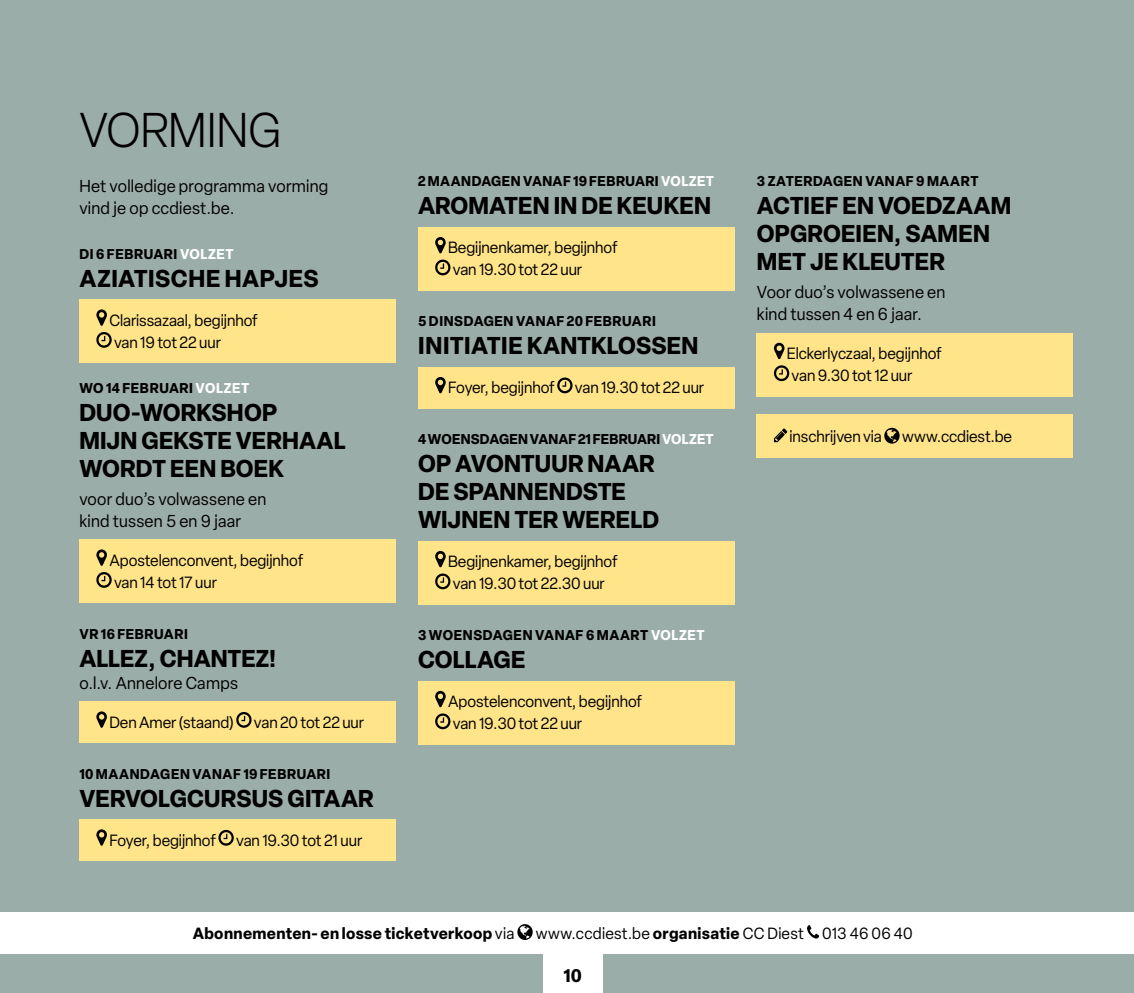
<style>
.page{position:relative;width:1134px;height:993px;background:#fff}
.page>*{position:absolute;margin:0;border:0;box-sizing:border-box;transform-origin:0 0}
.t1{font:300 48px "Elza";color:#000}
.t2{font:700 24px/28px "Elza";letter-spacing:.01em;color:#000}
.t3{font:700 18px "Elza";color:#000}
.t4{font:17px/22px "Elza";letter-spacing:.015em;color:#000}
.t5{font:16px/22px "Elza";letter-spacing:-.005em;color:#000}
.t6{font:16px "Elza";letter-spacing:.015em;color:#000}
.t7{font:700 16px "Elza";letter-spacing:.02em;color:#000}
.t8{font:700 14px "Elza";letter-spacing:.04em;color:#000}
.t9{font:700 14px "Elza";letter-spacing:.01em;color:#000}
.s1{color:#fff}
.s2{font-weight:400}
.s3{font-weight:700}
</style>
<div class="page">
<div style="left:0;top:0;width:1134px;height:992px;background:#9bada8"></div>
<div style="left:543px;top:952px;width:59px;height:40px;background:#fff"></div>
<div style="left:79px;top:299px;width:316px;height:64px;background:#ffe48a"></div>
<div style="left:79px;top:539px;width:316px;height:64px;background:#ffe48a"></div>
<div style="left:79px;top:701px;width:316px;height:41px;background:#ffe48a"></div>
<div style="left:79px;top:818px;width:316px;height:42px;background:#ffe48a"></div>
<svg style="left:96px;top:309px;width:11px;height:16px"></svg>
<svg style="left:96px;top:332px;width:16px;height:15px"></svg>
<svg style="left:96px;top:549px;width:11px;height:16px"></svg>
<svg style="left:96px;top:572px;width:16px;height:15px"></svg>
<svg style="left:96px;top:711px;width:11px;height:16px"></svg>
<svg style="left:236px;top:712px;width:16px;height:15px"></svg>
<svg style="left:96px;top:829px;width:11px;height:16px"></svg>
<svg style="left:218px;top:829px;width:16px;height:16px"></svg>
<div style="left:418px;top:227px;width:316px;height:63px;background:#ffe48a"></div>
<div style="left:418px;top:366px;width:316px;height:42px;background:#ffe48a"></div>
<div style="left:418px;top:540px;width:316px;height:64px;background:#ffe48a"></div>
<div style="left:418px;top:680px;width:316px;height:64px;background:#ffe48a"></div>
<svg style="left:435px;top:237px;width:11px;height:16px"></svg>
<svg style="left:435px;top:259px;width:15px;height:16px"></svg>
<svg style="left:435px;top:377px;width:11px;height:16px"></svg>
<svg style="left:557px;top:377px;width:15px;height:16px"></svg>
<svg style="left:435px;top:551px;width:11px;height:16px"></svg>
<svg style="left:435px;top:573px;width:15px;height:16px"></svg>
<svg style="left:435px;top:690px;width:11px;height:17px"></svg>
<svg style="left:435px;top:713px;width:15px;height:16px"></svg>
<div style="left:757px;top:332px;width:316px;height:64px;background:#ffe48a"></div>
<div style="left:757px;top:414px;width:316px;height:43px;background:#ffe48a"></div>
<svg style="left:774px;top:342px;width:10px;height:17px"></svg>
<svg style="left:774px;top:365px;width:15px;height:16px"></svg>
<svg style="left:774px;top:428px;width:13px;height:14px"></svg>
<svg style="left:884px;top:427px;width:16px;height:16px"></svg>
<div style="left:0;top:911px;width:1134px;height:42px;background:#fff"></div>
<svg style="left:517px;top:924px;width:16px;height:15px"></svg>
<svg style="left:807px;top:925px;width:12px;height:13px"></svg>
<h1 class="t1" style="left:79px;top:99px;width:203px">VORMING</h1>
<p class="t4" style="left:79px;top:174px;width:250px">Het volledige programma vorming vind je op ccdiest.be.</p>
<p class="t8" style="left:79px;top:243px;width:156px">DI 6 FEBRUARI <span class="s1">VOLZET</span></p>
<h2 class="t2" style="left:79px;top:263px;width:241px">AZIATISCHE HAPJES</h2>
<p class="t5" style="left:109px;top:309px;width:150px">Clarissazaal, begijnhof van 19 tot 22 uur</p>
<p class="t8" style="left:79px;top:378px;width:171px">WO 14 FEBRUARI <span class="s1">VOLZET</span></p>
<h2 class="t2" style="left:79px;top:397px;width:268px">DUO-WORKSHOP<br>MIJN GEKSTE VERHAAL<br>WORDT EEN BOEK</h2>
<p class="t4" style="left:79px;top:487px;width:188px">voor duo’s volwassene en kind tussen 5 en 9 jaar</p>
<p class="t5" style="left:109px;top:549px;width:196px">Apostelenconvent, begijnhof van 14 tot 17 uur</p>
<p class="t8" style="left:79px;top:623px;width:110px">VR 16 FEBRUARI</p>
<h2 class="t2" style="left:79px;top:643px;width:198px">ALLEZ, CHANTEZ!</h2>
<p class="t4" style="left:79px;top:671px;width:160px">o.l.v. Annelore Camps</p>
<p class="t5" style="left:109px;top:710px;width:126px">Den Amer (staand)</p>
<p class="t5" style="left:254px;top:710px;width:112px">van 20 tot 22 uur</p>
<p class="t8" style="left:79px;top:763px;width:252px">10 MAANDAGEN VANAF 19 FEBRUARI</p>
<h2 class="t2" style="left:79px;top:783px;width:296px">VERVOLGCURSUS GITAAR</h2>
<p class="t5" style="left:109px;top:828px;width:108px">Foyer, begijnhof</p>
<p class="t5" style="left:236px;top:828px;width:128px">van 19.30 tot 21 uur</p>
<p class="t8" style="left:418px;top:171px;width:297px">2 MAANDAGEN VANAF 19 FEBRUARI <span class="s1">VOLZET</span></p>
<h2 class="t2" style="left:418px;top:191px;width:294px">AROMATEN IN DE KEUKEN</h2>
<p class="t5" style="left:448px;top:236px;width:171px">Begijnenkamer, begijnhof van 19.30 tot 22 uur</p>
<p class="t8" style="left:418px;top:311px;width:239px">5 DINSDAGEN VANAF 20 FEBRUARI</p>
<h2 class="t2" style="left:418px;top:331px;width:282px">INITIATIE KANTKLOSSEN</h2>
<p class="t5" style="left:448px;top:376px;width:108px">Foyer, begijnhof</p>
<p class="t5" style="left:575px;top:376px;width:131px">van 19.30 tot 22 uur</p>
<p class="t9" style="left:418px;top:429px;width:297px">4 WOENSDAGEN VANAF 21 FEBRUARI <span class="s1">VOLZET</span></p>
<h2 class="t2" style="left:418px;top:449px;width:242px">OP AVONTUUR NAAR<br>DE SPANNENDSTE<br>WIJNEN TER WERELD</h2>
<p class="t5" style="left:448px;top:550px;width:171px">Begijnenkamer, begijnhof van 19.30 tot 22.30 uur</p>
<p class="t8" style="left:418px;top:625px;width:288px">3 WOENSDAGEN VANAF 6 MAART <span class="s1">VOLZET</span></p>
<h2 class="t2" style="left:418px;top:644px;width:109px">COLLAGE</h2>
<p class="t5" style="left:448px;top:690px;width:196px">Apostelenconvent, begijnhof van 19.30 tot 22 uur</p>
<p class="t8" style="left:757px;top:171px;width:223px">3 ZATERDAGEN VANAF 9 MAART</p>
<h2 class="t2" style="left:757px;top:191px;width:256px">ACTIEF EN VOEDZAAM<br>OPGROEIEN, SAMEN<br>MET JE KLEUTER</h2>
<p class="t4" style="left:757px;top:281px;width:190px">Voor duo’s volwassene en kind tussen 4 en 6 jaar.</p>
<p class="t5" style="left:787px;top:342px;width:156px">Elckerlyczaal, begijnhof van 9.30 tot 12 uur</p>
<p class="t5" style="left:790px;top:425px;width:94px">inschrijven via</p>
<p class="t5" style="left:902px;top:425px;width:112px">www.ccdiest.be</p>
<p class="t7" style="left:193px;top:921px;width:323px">Abonnementen- en losse ticketverkoop <span class="s2">via</span></p>
<p class="t6" style="left:536px;top:922px;width:379px">www.ccdiest.be <span class="s3">organisatie</span> CC Diest 013 46 06 40</p>
<p class="t3" style="left:563px;top:962px;width:20px">10</p>
</div>
